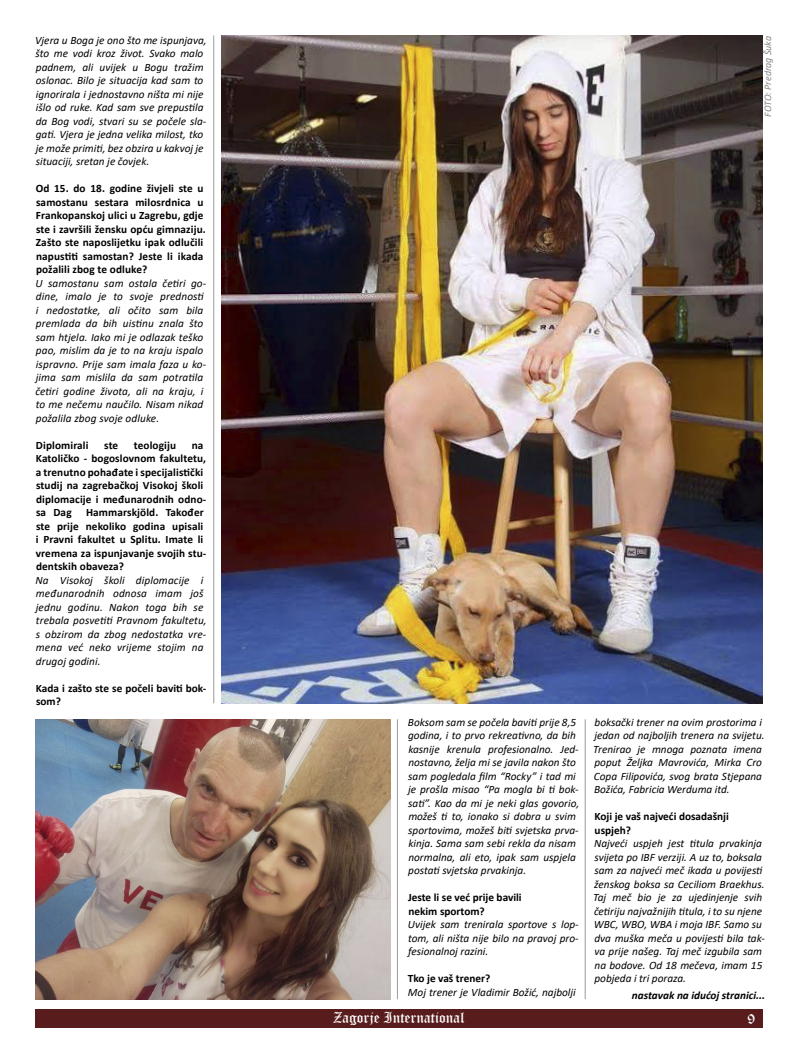
<style>
.page{position:relative;width:798px;height:1063px;background:#fff}
.page>*{position:absolute;margin:0;border:0;box-sizing:border-box;transform-origin:0 0}
.t1{font:15px "Old English Text";color:#fff}
.t2{font:italic 11.25px/13.5px "Calibri";color:#000}
.t3{font:700 11.25px/13.5px "Calibri";letter-spacing:.01em;color:#000}
.t4{font:italic 700 11.25px "Calibri";color:#000}
.t5{font:italic 10px "Calibri";color:#868686}
</style>
<div class="page">
<div style="left:35px;top:1009px;width:727px;height:19px;background:#581c1c"></div>
<img style="left:221px;top:35px;width:541px;height:668px">
<img style="left:35px;top:719px;width:355px;height:280px">
<hr style="left:213px;top:35px;width:1px;height:668px;background:#9c9b9b">
<hr style="left:397px;top:719px;width:1px;height:280px;background:#9c9b9b">
<hr style="left:584px;top:719px;width:1px;height:280px;background:#9c9b9b">
<p class="t2" style="left:35px;top:33px;width:173px">Vjera u Boga je ono što me ispunjava, što me vodi kroz život. Svako malo padnem, ali uvijek u Bogu tražim oslonac. Bilo je situacija kad sam to ignorirala i jednostavno ništa mi nije išlo od ruke. Kad sam sve prepustila da Bog vodi, stvari su se počele sla&shy;gati. Vjera je jedna velika milost, tko je može primiti, bez obzira u kakvoj je situaciji, sretan je čovjek.</p>
<p class="t3" style="left:36px;top:182px;width:171px">Od 15. do 18. godine živjeli ste u samostanu sestara milosrdnica u Frankopanskoj ulici u Zagrebu, gdje ste i završili žensku opću gimnaziju.<br>Zašto ste naposlijetku ipak odlučili napustiti samostan? Jeste li ikada požalili zbog te odluke?</p>
<p class="t2" style="left:35px;top:276px;width:172px">U samostanu sam ostala četiri go&shy;dine, imalo je to svoje prednosti i nedostatke, ali očito sam bila premlada da bih uistinu znala što sam htjela. Iako mi je odlazak teško pao, mislim da je to na kraju ispalo ispravno. Prije sam imala faza u ko&shy;jima sam mislila da sam potratila četiri godine života, ali na kraju, i to me nečemu naučilo. Nisam nikad požalila zbog svoje odluke.</p>
<p class="t3" style="left:36px;top:438px;width:54px">Diplomirali</p>
<p class="t3" style="left:104px;top:438px;width:16px">ste</p>
<p class="t3" style="left:134px;top:438px;width:44px">teologiju</p>
<p class="t3" style="left:36px;top:438px;width:172px;text-indent:156px">na<br>Katoličko - bogoslovnom fakultetu, a trenutno pohađate i specijalistički studij na zagrebačkoj Visokoj školi diplomacije i međunarodnih odno&shy;sa Dag</p>
<p class="t3" style="left:36px;top:506px;width:172px;text-indent:50px">Hammarskjöld. Također ste prije nekoliko godina upisali i Pravni fakultet u Splitu. Imate li vremena za ispunjavanje svojih stu&shy;dentskih obaveza?</p>
<p class="t2" style="left:36px;top:573px;width:173px">Na Visokoj školi diplomacije i međunarodnih odnosa imam još jednu godinu. Nakon toga bih se trebala posvetiti Pravnom fakultetu, s obzirom da zbog nedostatka vre&shy;mena već neko vrijeme stojim na drugoj godini.</p>
<p class="t3" style="left:36px;top:681px;width:172px">Kada i zašto ste se počeli baviti bok&shy;som?</p>
<p class="t5" style="left:760px;top:117px;width:82px;rotate:-90deg">FOTO: Predrag Šuka</p>
<p class="t2" style="left:408px;top:715px;width:173px">Boksom sam se počela baviti prije 8,5 godina, i to prvo rekreativno, da bih kasnije krenula profesionalno. Jed&shy;nostavno, želja mi se javila nakon što sam pogledala film “Rocky” i tad mi je prošla misao “Pa mogla bi ti bok&shy;sati”. Kao da mi je neki glas govorio, možeš ti to, ionako si dobra u svim sportovima, možeš biti svjetska prva&shy;kinja. Sama sam sebi rekla da nisam normalna, ali eto, ipak sam uspjela postati svjetska prvakinja.</p>
<p class="t3" style="left:408px;top:891px;width:115px">Jeste li se već prije bavili nekim sportom?</p>
<p class="t2" style="left:407px;top:917px;width:172px;text-align:justify">Uvijek sam trenirala sportove s lop&shy;tom, ali ništa nije bilo na pravoj pro&shy;fesionalnoj razini.</p>
<p class="t3" style="left:407px;top:972px;width:84px">Tko je vaš trener?</p>
<p class="t2" style="left:408px;top:985px;width:169px">Moj trener je Vladimir Božić, najbolji</p>
<p class="t2" style="left:593px;top:715px;width:173px">boksački trener na ovim prostorima i jedan od najboljih trenera na svijetu.<br>Trenirao je mnoga poznata imena poput Željka Mavrovića, Mirka Cro Copa Filipovića, svog brata Stjepana Božića, Fabricia Werduma itd.</p>
<p class="t3" style="left:594px;top:810px;width:136px">Koji je vaš najveći dosadašnji uspjeh?</p>
<p class="t2" style="left:593px;top:836px;width:173px">Najveći uspjeh jest titula prvakinja svijeta po IBF verziji. A uz to, boksala sam za najveći meč ikada u povijesti ženskog boksa sa Ceciliom Braekhus.<br>Taj meč bio je za ujedinjenje svih četiriju najvažnijih titula, i to su njene WBC, WBO, WBA i moja IBF. Samo su dva muška meča u povijesti bila tak&shy;va prije našeg. Taj meč izgubila sam na bodove. Od 18 mečeva, imam 15 pobjeda i tri poraza.</p>
<p class="t4" style="left:631px;top:988px;width:135px">nastavak na idućoj stranici...</p>
<h1 class="t1" style="left:333px;top:1008px;width:133px">Zagorje International</h1>
<h1 class="t1" style="left:747px;top:1009px;width:9px">9</h1>
</div>
